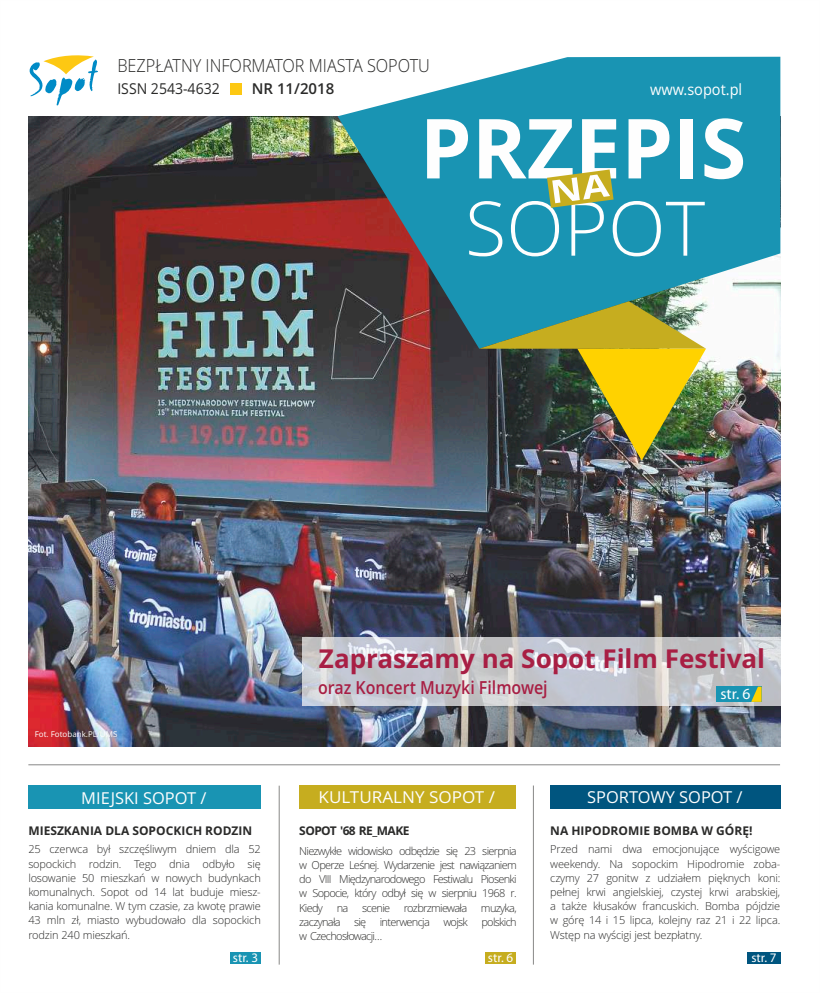
<style>
.page{position:relative;width:820px;height:993px;background:#fff}
.page>*{position:absolute;margin:0;border:0;box-sizing:border-box;transform-origin:0 0}
.t1{font:700 26px "Open Sans";color:#a81f44}
.t2{font:300 18px "Open Sans";color:#2a2a29;scale:.9 1}
.t3{font:600 18px "Open Sans";color:#a81f44;scale:.89 1}
.t4{font:16.4px "Open Sans";color:#fefefe}
.t5{font:16.4px "Open Sans";color:#fefefe;scale:1.04 1}
.t6{font:15.6px "Myriad Pro";color:#fefefe}
.t7{font:15.5px "Open Sans";color:#fefefe;scale:.94 1}
.t8{font:15px "Open Sans";color:#2a2a29;scale:.94 1}
.t9{font:600 15px "Open Sans";color:#2a2a29}
.t10{font:13.1px "Myriad Pro";color:#fefefe}
.t11{font:700 12px "Open Sans";color:#2a2a29}
.t12{font:700 12px "Open Sans";letter-spacing:-.045em;color:#2a2a29}
.t13{font:300 11px/14.2px "Open Sans";letter-spacing:-.015em;color:#2a2a29;text-align:justify}
.t14{font:8px "Open Sans";color:#fefefe}
</style>
<div class="page">
<img style="left:28px;top:116px;width:752px;height:630px">
<div style="left:299px;top:785px;width:216px;height:24px;background:#c6ad1f"></div>
<div style="left:28px;top:785px;width:233px;height:24px;background:#1994b3"></div>
<div style="left:550px;top:785px;width:230px;height:24px;background:#00557f"></div>
<hr style="left:532px;top:785px;width:1px;height:179px;background:#888887">
<hr style="left:28px;top:764px;width:751px;height:1px;background:#888887">
<hr style="left:278px;top:785px;width:1px;height:179px;background:#888887">
<svg style="left:30px;top:55px;width:68px;height:51px"></svg>
<div style="left:230px;top:951px;width:31px;height:12px;background:#1994b3"></div>
<div style="left:747px;top:951px;width:33px;height:12px;background:#00557f"></div>
<div style="left:485px;top:951px;width:31px;height:12px;background:#c6ad1f"></div>
<div style="left:230px;top:83px;width:11px;height:11px;background:#fdc813"></div>
<svg style="left:337px;top:57px;width:443px;height:291px;fill:#1994b3"></svg>
<img style="left:479px;top:301px;width:226px;height:159px">
<svg style="left:427px;top:118px;width:315px;height:138px"></svg>
<div style="left:302px;top:637px;width:478px;height:69px;background:#fefefe;opacity:.7"></div>
<div style="left:716px;top:686px;width:45px;height:15px;background:#1994b3"></div>
<svg style="left:751px;top:686px;width:10px;height:15px"></svg>
<h2 class="t2" style="left:117px;top:59px;width:348px">BEZPŁATNY INFORMATOR MIASTA SOPOTU</h2>
<h3 class="t8" style="left:117px;top:82px;width:110px">ISSN 2543-4632</h3>
<h3 class="t9" style="left:252px;top:83px;width:84px">NR 11/2018</h3>
<h3 class="t7" style="left:650px;top:83px;width:99px">www.sopot.pl</h3>
<p class="t14" style="left:35px;top:730px;width:84px">Fot. Fotobank.PL/UMS</p>
<h1 class="t1" style="left:319px;top:648px;width:447px">Zapraszamy na Sopot Film Festival</h1>
<h2 class="t3" style="left:318px;top:680px;width:259px">oraz Koncert Muzyki Filmowej</h2>
<h3 class="t6" style="left:720px;top:686px;width:32px">str. 6</h3>
<h3 class="t4" style="left:81px;top:791px;width:127px">MIEJSKI SOPOT /</h3>
<h3 class="t4" style="left:587px;top:790px;width:157px">SPORTOWY SOPOT /</h3>
<h3 class="t5" style="left:318px;top:790px;width:171px">KULTURALNY SOPOT /</h3>
<p class="t11" style="left:550px;top:825px;width:204px">NA HIPODROMIE BOMBA W GÓRĘ!</p>
<p class="t13" style="left:550px;top:843px;width:231px">Przed nami dwa emocjonujące wyścigowe weekendy. Na sopockim Hipodromie zoba&shy;czymy 27 gonitw z udziałem pięknych koni: pełnej krwi angielskiej, czystej krwi arabskiej, a także kłusaków francuskich. Bomba pójdzie w górę 14 i 15 lipca, kolejny raz 21 i 22 lipca.<br>Wstęp na wyścigi jest bezpłatny.</p>
<p class="t11" style="left:28px;top:825px;width:225px">MIESZKANIA DLA SOPOCKICH RODZIN</p>
<p class="t13" style="left:28px;top:843px;width:234px">25 czerwca był szczęśliwym dniem dla 52 sopockich rodzin. Tego dnia odbyło się losowanie 50 mieszkań w nowych budynkach komunalnych. Sopot od 14 lat buduje miesz&shy;kania komunalne. W tym czasie, za kwotę prawie 43 mln zł, miasto wybudowało dla sopockich rodzin 240 mieszkań.</p>
<p class="t10" style="left:233px;top:952px;width:27px">str. 3</p>
<p class="t10" style="left:487px;top:952px;width:27px">str. 6</p>
<p class="t10" style="left:751px;top:952px;width:27px">str. 7</p>
<p class="t12" style="left:299px;top:825px;width:112px">SOPOT '68 RE_MAKE</p>
<p class="t13" style="left:299px;top:844px;width:219px">Niezwykłe widowisko odbędzie się 23 sierpnia w Operze Leśnej. Wydarzenie jest nawiązaniem do VIII Międzynarodowego Festiwalu Piosenki w Sopocie, który odbył się w sierpniu 1968 r.<br>Kiedy na scenie rozbrzmiewała muzyka, zaczynała się interwencja wojsk polskich w Czechosłowacji…</p>
</div>
